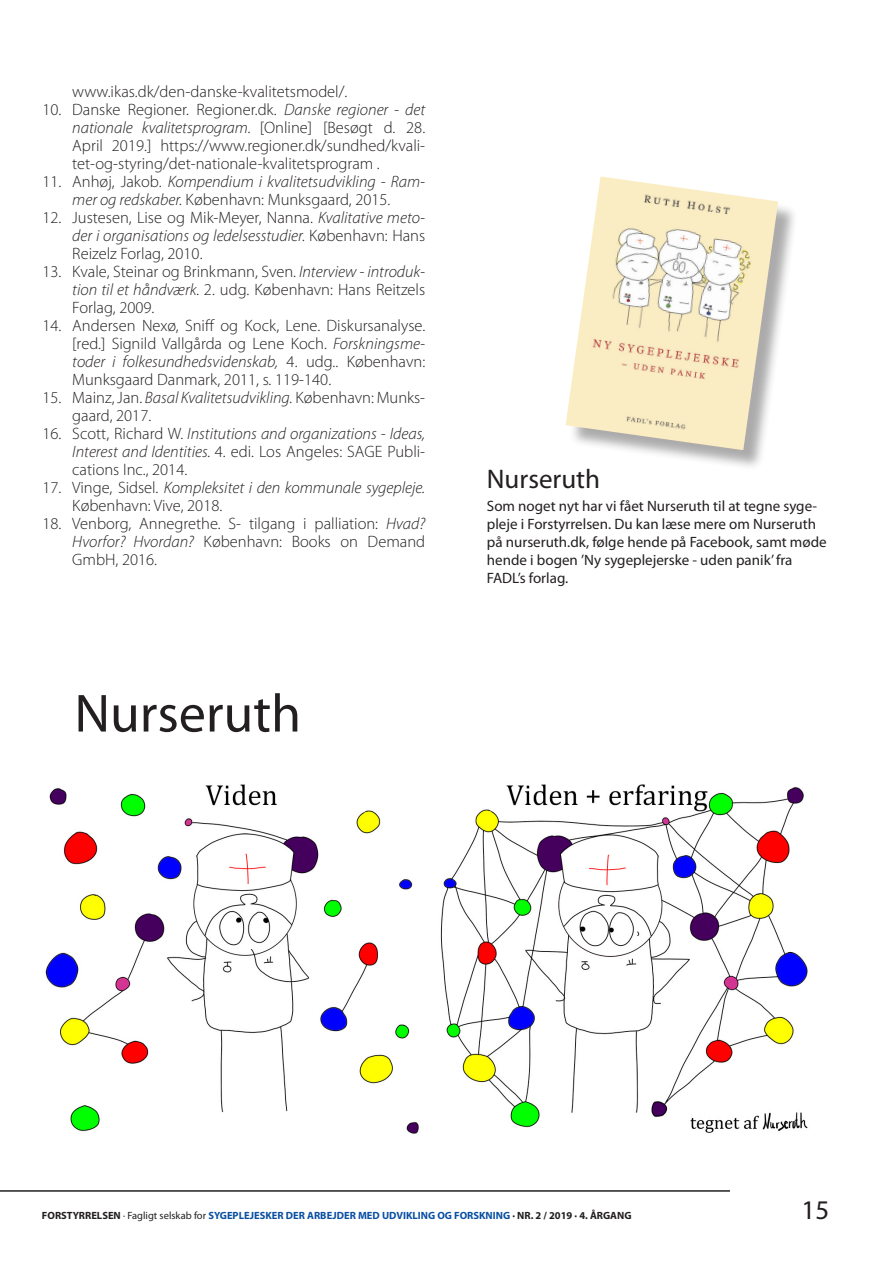
<style>
.page{position:relative;width:893px;height:1263px;background:#fff}
.page>*{position:absolute;margin:0;border:0;box-sizing:border-box;transform-origin:0 0}
.t1{font:54px "Myriad Pro";color:#231f20}
.t2{font:27px "Myriad Pro";color:#231f20}
.Brødtekst{font:300 16.5px/18px "Myriad Pro";color:#231f20;text-align:justify}
.Brødtekst-2{font:italic 300 16.5px/18px "Myriad Pro";color:#231f20;text-align:center}
.t3{font:15px/18px "Myriad Pro";color:#231f20}
.t4{font:700 10.5px "Myriad Pro";color:#0a4fa2}
.s1{font-style:italic}
.s2{font-style:normal}
.s3{color:#231f20}
.s4{font-weight:400;color:#231f20}
</style>
<div class="page">
<hr style="left:0;top:1191px;width:730px;height:1px;background:#231f20">
<div style="left:568px;top:179px;width:231px;height:292px;background:#231f20;opacity:.38"></div>
<img style="left:566px;top:176px;width:212px;height:274px">
<img style="left:45px;top:784px;width:763px;height:350px">
<p class="Brødtekst" style="left:72px;top:83px;width:277px">www.ikas.dk/den-danske-kvalitetsmodel/.</p>
<p class="Brødtekst" style="left:72px;top:101px;width:354px;text-indent:-30px">10. Danske Regioner. Regioner.dk. <span class="s1">Danske regioner - det nationale kvalitetsprogram.</span> [Online] [Besøgt d. 28.<br>April 2019.] https://www.regioner.dk/sundhed/kvali&shy;tet-og-styring/det-nationale-kvalitetsprogram .</p>
<p class="Brødtekst-2" style="left:43px;top:173px;width:384px"><span class="s2">11. Anhøj, Jakob.</span> Kompendium i kvalitetsudvikling - Ram&shy;mer og redskaber. <span class="s2">København: Munksgaard, 2015.</span></p>
<p class="Brødtekst" style="left:72px;top:209px;width:354px;text-indent:-30px">12. Justesen, Lise og Mik-Meyer, Nanna. <span class="s1">Kvalitative meto&shy;der i organisations og ledelsesstudier.</span> København: Hans Reizelz Forlag, 2010.</p>
<p class="Brødtekst" style="left:72px;top:263px;width:354px;text-indent:-30px">13. Kvale, Steinar og Brinkmann, Sven. <span class="s1">Interview - introduk&shy;tion til et håndværk.</span> 2. udg. København: Hans Reitzels Forlag, 2009.</p>
<p class="Brødtekst" style="left:72px;top:317px;width:354px;text-indent:-30px">14. Andersen Nexø, Sniff og Kock, Lene. Diskursanalyse. [red.] Signild Vallgårda og Lene Koch. <span class="s1">Forskningsme&shy;toder i folkesundhedsvidenskab,</span> 4. udg.. København:<br>Munksgaard Danmark, 2011, s. 119-140.</p>
<p class="Brødtekst" style="left:72px;top:389px;width:354px;text-indent:-30px">15. Mainz, Jan. <span class="s1">Basal Kvalitetsudvikling.</span> København: Munks&shy;gaard, 2017.</p>
<p class="Brødtekst" style="left:72px;top:425px;width:354px;text-indent:-30px">16. Scott, Richard W. <span class="s1">Institutions and organizations - Ideas, Interest and Identities.</span> 4. edi. Los Angeles: SAGE Publi&shy;cations Inc., 2014.</p>
<p class="Brødtekst" style="left:72px;top:479px;width:354px;text-indent:-30px">17. Vinge, Sidsel. <span class="s1">Kompleksitet i den kommunale sygepleje.<br></span>København: Vive, 2018.</p>
<p class="Brødtekst" style="left:72px;top:515px;width:354px;text-indent:-30px">18. Venborg, Annegrethe. S- tilgang i palliation: <span class="s1">Hvad?<br>Hvorfor? Hvordan?</span> København: Books on Demand GmbH, 2016.</p>
<p class="t1" style="left:74px;top:680px;width:228px">Nurseruth</p>
<p class="t2" style="left:487px;top:462px;width:115px">Nurseruth</p>
<p class="t3" style="left:487px;top:497px;width:341px">Som noget nyt har vi fået Nurseruth til at tegne syge&shy;pleje i Forstyrrelsen. Du kan læse mere om Nurseruth på nurseruth.dk, følge hende på Facebook, samt møde hende i bogen ’Ny sygeplejerske - uden panik’ fra FADL’s forlag.</p>
<p class="t4" style="left:42px;top:1208px;width:591px"><span class="s3">FORSTYRRELSEN</span> <span class="s4">· Fagligt selskab for</span> SYGEPLEJESKER DER ARBEJDER MED UDVIKLING OG FORSKNING <span class="s3">· NR. 2 / 2019 · 4. ÅRGANG</span></p>
<h2 class="t2" style="left:801px;top:1193px;width:29px">15</h2>
</div>
